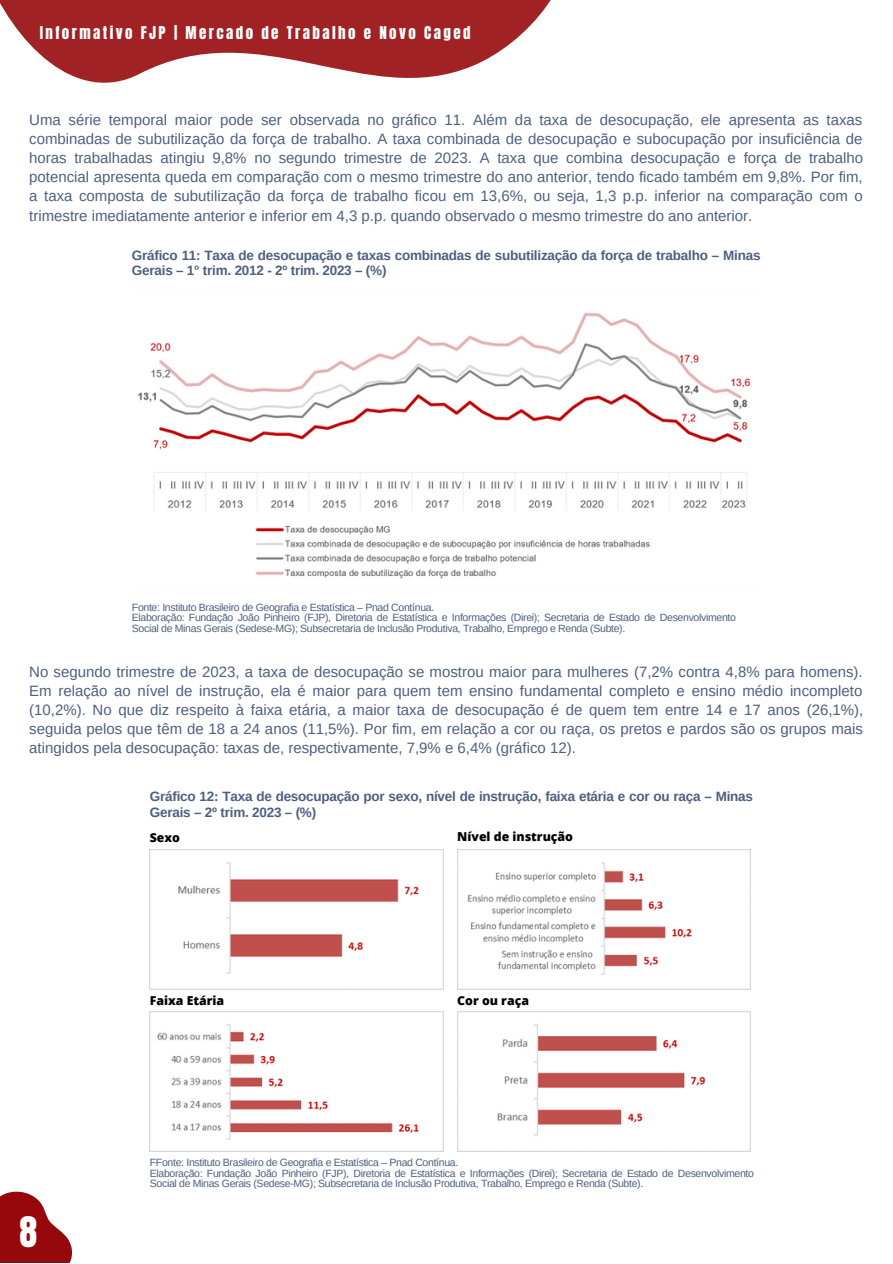
<style>
.page{position:relative;width:893px;height:1264px;background:#fff}
.page>*{position:absolute;margin:0;border:0;box-sizing:border-box;transform-origin:0 0}
.t1{font:36px "Anton";color:#fff}
.t2{font:15px/19px "Arimo";color:#4d5f81;text-align:justify}
.t3{font:15px "Anton";letter-spacing:.16em;color:#fff}
.t4{font:700 13.5px/15.8px "Arimo";letter-spacing:-.015em;color:#4d5f81}
.t5{font:800 12.3px "Open Sans";color:#000}
.t6{font:10.5px/10.5px "Arimo";letter-spacing:-.03em;color:#4d5f81}
</style>
<div class="page">
<svg style="left:0;top:0;width:551px;height:83px;fill:#a12224"></svg>
<svg style="left:0;top:1191px;width:72px;height:71px"></svg>
<img style="left:138px;top:312px;width:613px;height:267px">
<img style="left:150px;top:849px;width:293px;height:140px">
<img style="left:457px;top:849px;width:293px;height:140px">
<img style="left:150px;top:1011px;width:293px;height:140px">
<img style="left:457px;top:1011px;width:293px;height:140px">
<p class="t3" style="left:40px;top:22px;width:432px">Informativo FJP | Mercado de Trabalho e Novo Caged</p>
<p class="t2" style="left:29px;top:110px;width:835px">Uma série temporal maior pode ser observada no gráfico 11. Além da taxa de desocupação, ele apresenta as taxas combinadas de subutilização da força de trabalho. A taxa combinada de desocupação e subocupação por insuficiência de horas trabalhadas atingiu 9,8% no segundo trimestre de 2023. A taxa que combina desocupação e força de trabalho potencial apresenta queda em comparação com o mesmo trimestre do ano anterior, tendo ficado também em 9,8%. Por fim, a taxa composta de subutilização da força de trabalho ficou em 13,6%, ou seja, 1,3 p.p. inferior na comparação com o trimestre imediatamente anterior e inferior em 4,3 p.p. quando observado o mesmo trimestre do ano anterior.</p>
<p class="t4" style="left:132px;top:247px;width:630px">Gráfico 11: Taxa de desocupação e taxas combinadas de subutilização da força de trabalho – Minas<br>Gerais – 1° trim. 2012 - 2º trim. 2023 – (%)</p>
<p class="t6" style="left:132px;top:602px;width:304px">Fonte: Instituto Brasileiro de Geografia e Estatística – Pnad Contínua.</p>
<p class="t6" style="left:132px;top:612px;width:605px">Elaboração: Fundação João Pinheiro (FJP), Diretoria de Estatística e Informações (Direi); Secretaria de Estado de Desenvolvimento<br>Social de Minas Gerais (Sedese-MG); Subsecretaria de Inclusão Produtiva, Trabalho, Emprego e Renda (Subte).</p>
<p class="t2" style="left:29px;top:662px;width:835px">No segundo trimestre de 2023, a taxa de desocupação se mostrou maior para mulheres (7,2% contra 4,8% para homens).<br>Em relação ao nível de instrução, ela é maior para quem tem ensino fundamental completo e ensino médio incompleto (10,2%). No que diz respeito à faixa etária, a maior taxa de desocupação é de quem tem entre 14 e 17 anos (26,1%), seguida pelos que têm de 18 a 24 anos (11,5%). Por fim, em relação a cor ou raça, os pretos e pardos são os grupos mais atingidos pela desocupação: taxas de, respectivamente, 7,9% e 6,4% (gráfico 12).</p>
<p class="t4" style="left:150px;top:788px;width:604px">Gráfico 12: Taxa de desocupação por sexo, nível de instrução, faixa etária e cor ou raça – Minas<br>Gerais – 2º trim. 2023 – (%)</p>
<p class="t5" style="left:150px;top:828px;width:32px">Sexo</p>
<p class="t5" style="left:457px;top:828px;width:117px">Nível de instrução</p>
<p class="t5" style="left:150px;top:992px;width:76px">Faixa Etária</p>
<p class="t5" style="left:457px;top:991px;width:73px">Cor ou raça</p>
<p class="t1" style="left:19px;top:1205px;width:19px">8</p>
<p class="t6" style="left:150px;top:1157px;width:310px">FFonte: Instituto Brasileiro de Geografia e Estatística – Pnad Contínua.</p>
<p class="t6" style="left:150px;top:1167px;width:605px">Elaboração: Fundação João Pinheiro (FJP), Diretoria de Estatística e Informações (Direi); Secretaria de Estado de Desenvolvimento<br>Social de Minas Gerais (Sedese-MG); Subsecretaria de Inclusão Produtiva, Trabalho, Emprego e Renda (Subte).</p>
</div>
